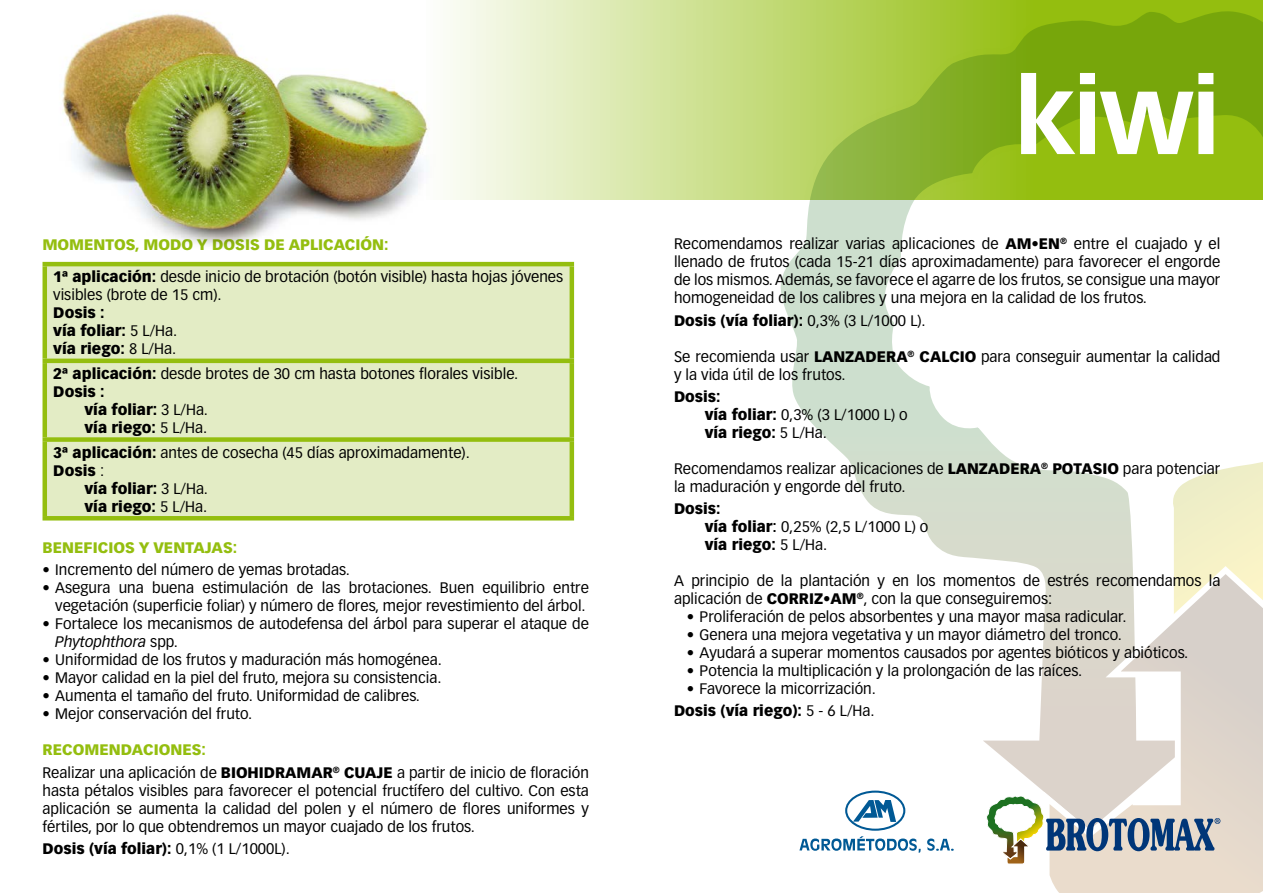
<style>
.page{position:relative;width:1263px;height:893px;background:#fff}
.page>*{position:absolute;margin:0;border:0;box-sizing:border-box;transform-origin:0 0}
.t1{font:700 104.4px "Vectora LH";color:#fff}
.t2{font:15px/18px "Vectora LH";color:#000}
.t3{font:900 15px/18px "Vectora LH";color:#000}
.t4{font:900 15px "Vectora LH";color:#94be0f}
.s1{font-weight:900}
.s2{font-weight:400}
.s3{font-style:italic}
.s4{font-weight:900;color:#94be0f}
.s5{font-weight:700}
</style>
<div class="page">
<svg style="left:446px;top:0;width:817px;height:200px;background:#dbe9b0"></svg>
<svg style="left:775px;top:4px;width:488px;height:827px"></svg>
<svg style="left:1040px;top:562px;width:223px;height:331px;background:#e3dcd2"></svg>
<svg style="left:846px;top:792px;width:58px;height:38px"></svg>
<div style="left:845px;top:791px;width:60px;height:40px;border:2px solid #005995;border-radius:50%"></div>
<svg style="left:853px;top:800px;width:43px;height:22px"></svg>
<svg style="left:799px;top:836px;width:122px;height:17px"></svg>
<svg style="left:927px;top:838px;width:27px;height:13px"></svg>
<div style="left:47px;top:266px;width:523px;height:250px;background:#e3ecc5"></div>
<hr style="left:43px;top:262px;width:531px;height:4px;background:#94be0f">
<hr style="left:43px;top:266px;width:4px;height:93px;background:#94be0f">
<hr style="left:570px;top:266px;width:4px;height:93px;background:#94be0f">
<hr style="left:43px;top:359px;width:531px;height:4px;background:#94be0f">
<hr style="left:43px;top:363px;width:4px;height:74px;background:#94be0f">
<hr style="left:570px;top:363px;width:4px;height:74px;background:#94be0f">
<div style="left:43px;top:437px;width:531px;height:5px;background:#94be0f"></div>
<hr style="left:43px;top:442px;width:4px;height:74px;background:#94be0f">
<hr style="left:570px;top:442px;width:4px;height:74px;background:#94be0f">
<hr style="left:43px;top:516px;width:531px;height:4px;background:#94be0f">
<svg style="left:986px;top:796px;width:234px;height:69px"></svg>
<img style="left:62px;top:14px;width:368px;height:231px">
<p class="t4" style="left:43px;top:235px;width:347px">MOMENTOS, MODO Y DOSIS DE APLICACIÓN:</p>
<p class="t2" style="left:53px;top:268px;width:512px"><span class="s1">1ª aplicación:</span> desde inicio de brotación (botón visible) hasta hojas jóvenes visibles (brote de 15 cm).</p>
<p class="t3" style="left:53px;top:304px;width:125px">Dosis :<br>vía foliar: <span class="s2">5 L/Ha. </span>vía riego: <span class="s2">8 L/Ha.</span></p>
<p class="t2" style="left:53px;top:365px;width:466px"><span class="s1">2ª aplicación:</span> desde brotes de 30 cm hasta botones florales visible.</p>
<p class="t3" style="left:53px;top:383px;width:53px">Dosis :</p>
<p class="t3" style="left:84px;top:401px;width:125px">vía foliar: <span class="s2">3 L/Ha.</span></p>
<p class="t3" style="left:84px;top:419px;width:124px">vía riego: <span class="s2">5 L/Ha.</span></p>
<p class="t2" style="left:53px;top:444px;width:418px"><span class="s1">3ª aplicación:</span> antes de cosecha (45 días aproximadamente).</p>
<p class="t3" style="left:53px;top:461px;width:53px">Dosis <span class="s2">:</span></p>
<p class="t3" style="left:84px;top:479px;width:125px">vía foliar: <span class="s2">3 L/Ha.</span></p>
<p class="t3" style="left:84px;top:497px;width:124px">vía riego: <span class="s2">5 L/Ha.</span></p>
<p class="t4" style="left:43px;top:538px;width:196px">BENEFICIOS Y VENTAJAS:</p>
<p class="t2" style="left:43px;top:561px;width:309px">• Incremento del número de yemas brotadas.</p>
<p class="t2" style="left:43px;top:579px;width:548px;text-align:right">• Asegura una buena estimulación de las brotaciones. Buen equilibrio entre vegetación (superficie foliar) y número de flores, mejor revestimiento del árbol.</p>
<p class="t2" style="left:55px;top:615px;width:535px;text-indent:-13px">• Fortalece los mecanismos de autodefensa del árbol para superar el ataque de<br><span class="s3">Phytophthora</span> spp.</p>
<p class="t2" style="left:43px;top:651px;width:401px">• Uniformidad de los frutos y maduración más homogénea.</p>
<p class="t2" style="left:43px;top:669px;width:400px">• Mayor calidad en la piel del fruto, mejora su consistencia.</p>
<p class="t2" style="left:43px;top:687px;width:379px">• Aumenta el tamaño del fruto. Uniformidad de calibres.</p>
<p class="t2" style="left:43px;top:705px;width:211px">• Mejor conservación del fruto.</p>
<p class="t2" style="left:43px;top:739px;width:548px;line-height:22.2px"><span class="s4">RECOMENDACIONES:<br></span>Realizar una aplicación de <span class="s1">BIOHIDRAMAR</span><sup>®</sup> <span class="s1">CUAJE</span> a partir de inicio de floración</p>
<p class="t2" style="left:43px;top:781px;width:548px;text-align:justify">hasta pétalos visibles para favorecer el potencial fructífero del cultivo. Con esta aplicación se aumenta la calidad del polen y el número de flores uniformes y fértiles, por lo que obtendremos un mayor cuajado de los frutos.</p>
<p class="t3" style="left:43px;top:839px;width:249px">Dosis (vía foliar): <span class="s2">0,1% (1 L/1000L).</span></p>
<h1 class="t1" style="left:1014px;top:54px;width:208px">kiwi</h1>
<p class="t2" style="left:674px;top:235px;width:548px;text-align:justify">Recomendamos realizar varias aplicaciones de <span class="s1">AM•EN</span><sup>®</sup> entre el cuajado y el llenado de frutos (cada 15-21 días aproximadamente) para favorecer el engorde de los mismos. Además, se favorece el agarre de los frutos, se consigue una mayor homogeneidad de los calibres y una mejora en la calidad de los frutos.</p>
<p class="t3" style="left:674px;top:311px;width:253px">Dosis (vía foliar): <span class="s2">0,3% (3 L/1000 L).</span></p>
<p class="t2" style="left:674px;top:347px;width:548px">Se recomienda usar <span class="s1">LANZADERA</span><sup>®</sup> <span class="s1">CALCIO</span> para conseguir aumentar la calidad y la vida útil de los frutos.</p>
<p class="t3" style="left:705px;top:387px;width:205px;text-indent:-31px">Dosis:<br>vía foliar: <span class="s2">0,3% (3 L/1000 L) o </span>vía riego: <span class="s2">5 L/Ha.</span></p>
<p class="t2" style="left:674px;top:460px;width:548px">Recomendamos realizar aplicaciones de <span class="s1">LANZADERA</span><sup>®</sup> <span class="s1">POTASIO</span> para potenciar la maduración y engorde del fruto.</p>
<p class="t3" style="left:705px;top:500px;width:225px;text-indent:-31px">Dosis:<br>vía foliar<span class="s5">:</span> <span class="s2">0,25% (2,5 L/1000 L) o </span>vía riego: <span class="s2">5 L/Ha.</span></p>
<p class="t2" style="left:674px;top:572px;width:548px">A principio de la plantación y en los momentos de estrés recomendamos la aplicación de <span class="s1">CORRIZ•AM</span><sup>®</sup>, con la que conseguiremos:</p>
<p class="t2" style="left:687px;top:608px;width:441px">• Proliferación de pelos absorbentes y una mayor masa radicular.</p>
<p class="t2" style="left:687px;top:626px;width:437px">• Genera una mejora vegetativa y un mayor diámetro del tronco.</p>
<p class="t2" style="left:687px;top:644px;width:503px">• Ayudará a superar momentos causados por agentes bióticos y abióticos.</p>
<p class="t2" style="left:687px;top:662px;width:397px">• Potencia la multiplicación y la prolongación de las raíces.</p>
<p class="t2" style="left:674px;top:678px;width:203px;line-height:22.2px;text-align:right">• Favorece la micorrización.<br><span class="s1">Dosis (vía riego):</span> 5 - 6 L/Ha.</p>
</div>
